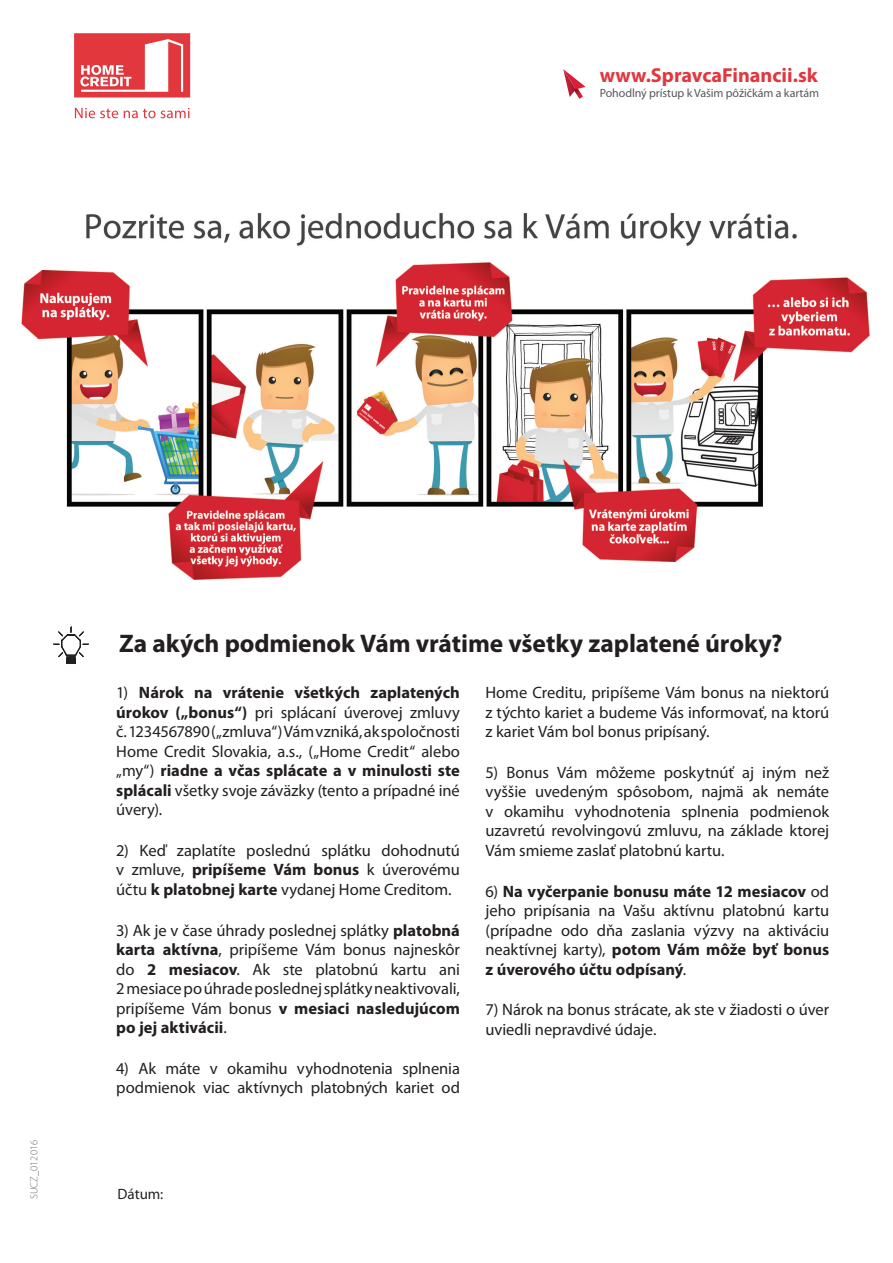
<style>
.page{position:relative;width:893px;height:1263px;background:#fff}
.page>*{position:absolute;margin:0;border:0;box-sizing:border-box;transform-origin:0 0}
.t1{font:700 25.5px "Myriad Pro";letter-spacing:-.005em;color:#231f20}
.t2{font:700 20.25px "Myriad Pro";color:#e1373d}
.t3{font:16.5px/19.5px "Myriad Pro";letter-spacing:-.005em;color:#231f20;text-align:justify}
.t4{font:15px "Myriad Pro";letter-spacing:-.005em;color:#231f20}
.t5{font:12px "Myriad Pro";letter-spacing:-.01em;color:#57585a}
.t6{font:300 10.5px "Myriad Pro";color:#687379}
.s1{font-weight:700}
</style>
<div class="page">
<img style="left:21px;top:213px;width:849px;height:367px">
<div style="left:72px;top:32px;width:120px;height:67px;background:linear-gradient(to bottom,#f9dcdd,#f9dcdd)"></div>
<svg style="left:74px;top:33px;width:116px;height:64px"></svg>
<svg style="left:75px;top:108px;width:43px;height:10px"></svg>
<svg style="left:124px;top:108px;width:66px;height:10px"></svg>
<svg style="left:563px;top:69px;width:23px;height:30px"></svg>
<svg style="left:53px;top:626px;width:36px;height:37px"></svg>
<p class="t2" style="left:600px;top:62px;width:219px">www.SpravcaFinancii.sk</p>
<p class="t5" style="left:600px;top:85px;width:221px">Pohodlný prístup k Vašim pôžičkám a kartám</p>
<p class="t6" style="left:28px;top:1199px;width:61px;rotate:-90deg">SUCZ_012016</p>
<p class="t1" style="left:119px;top:626px;width:665px">Za akých podmienok Vám vrátime všetky zaplatené úroky?</p>
<p class="t3" style="left:116px;top:682px;width:345px">1) <span class="s1">Nárok na vrátenie všetkých zaplatených úrokov („bonus“)</span> pri splácaní úverovej zmluvy č. 1234567890 („zmluva“) Vám vzniká, ak spoločnosti Home Credit Slovakia, a.s., („Home Credit“ alebo „my“) <span class="s1">riadne a včas splácate a v minulosti ste splácali</span> všetky svoje záväzky (tento a prípadné iné úvery).</p>
<p class="t3" style="left:116px;top:840px;width:345px">2) Keď zaplatíte poslednú splátku dohodnutú v zmluve, <span class="s1">pripíšeme Vám bonus</span> k úverovému účtu <span class="s1">k platobnej karte</span> vydanej Home Creditom.</p>
<p class="t3" style="left:116px;top:920px;width:345px">3) Ak je v čase úhrady poslednej splátky <span class="s1">platobná karta aktívna</span>, pripíšeme Vám bonus najneskôr do <span class="s1">2 mesiacov</span>. Ak ste platobnú kartu ani 2 mesiace po úhrade poslednej splátky neaktivovali, pripíšeme Vám bonus <span class="s1">v mesiaci nasledujúcom po jej aktivácii</span>.</p>
<p class="t3" style="left:116px;top:1058px;width:345px">4) Ak máte v okamihu vyhodnotenia splnenia podmienok viac aktívnych platobných kariet od</p>
<p class="t3" style="left:485px;top:682px;width:345px">Home Creditu, pripíšeme Vám bonus na niektorú z týchto kariet a budeme Vás informovať, na ktorú z kariet Vám bol bonus pripísaný.</p>
<p class="t3" style="left:485px;top:762px;width:345px">5) Bonus Vám môžeme poskytnúť aj iným než vyššie uvedeným spôsobom, najmä ak nemáte v okamihu vyhodnotenia splnenia podmienok uzavretú revolvingovú zmluvu, na základe ktorej Vám smieme zaslať platobnú kartu.</p>
<p class="t3" style="left:485px;top:881px;width:345px">6) <span class="s1">Na vyčerpanie bonusu máte 12 mesiacov</span> od jeho pripísania na Vašu aktívnu platobnú kartu (prípadne odo dňa zaslania výzvy na aktiváciu neaktívnej karty), <span class="s1">potom Vám môže byť bonus z úverového účtu odpísaný</span>.</p>
<p class="t3" style="left:485px;top:1000px;width:345px">7) Nárok na bonus strácate, ak ste v žiadosti o úver uviedli nepravdivé údaje.</p>
<p class="t4" style="left:118px;top:1184px;width:47px">Dátum:</p>
</div>
